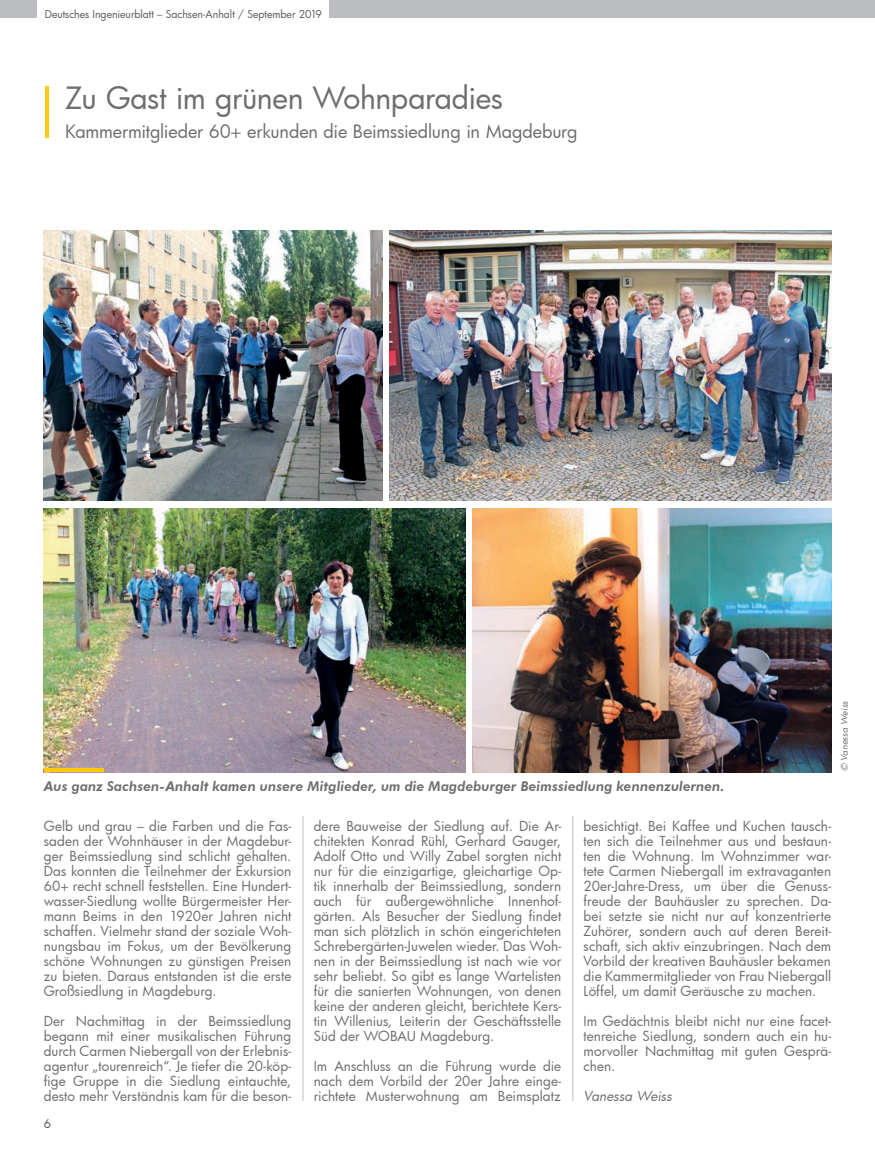
<style>
.page{position:relative;width:875px;height:1172px;background:#fff}
.page>*{position:absolute;margin:0;border:0;box-sizing:border-box;transform-origin:0 0}
.t1{font:30px "Futura Bk";letter-spacing:-.015em;color:#6c6d70}
.t2{font:18px "Futura Bk";letter-spacing:-.01em;color:#6c6d70}
.t3{font:13.5px/15px "Futura Bk";letter-spacing:.005em;color:#6c6d70;text-align:justify}
.t4{font:italic 800 13.5px "Futura BT";letter-spacing:.005em;color:#6c6d70}
.t5{font:italic 13.5px "Futura Bk";letter-spacing:.005em;color:#6c6d70}
.t6{font:12px "Futura Bk";color:#57585a}
.t7{font:10.5px "Futura Bk";color:#57585a}
.t8{font:italic 9px "Futura Bk";letter-spacing:.015em;color:#6c6d70}
</style>
<div class="page">
<div style="left:0;top:0;width:37px;height:18px;background:#bcbdc0"></div>
<div style="left:329px;top:0;width:544px;height:18px;background:#bcbdc0"></div>
<img style="left:44px;top:508px;width:421px;height:264px">
<hr style="left:302px;top:816px;width:1px;height:285px;background:#bcbdc0">
<hr style="left:572px;top:816px;width:1px;height:285px;background:#bcbdc0">
<hr style="left:45px;top:86px;width:3px;height:51px;background:#feca0a">
<img style="left:44px;top:231px;width:338px;height:270px">
<img style="left:389px;top:231px;width:441px;height:270px">
<hr style="left:44px;top:769px;width:59px;height:3px;background:#feca0a">
<img style="left:472px;top:508px;width:358px;height:264px">
<svg style="left:873px;top:0;width:2px;height:18px"></svg>
<p class="t7" style="left:45px;top:7px;width:278px">Deutsches Ingenieurblatt – Sachsen-Anhalt / September 2019</p>
<h1 class="t1" style="left:65px;top:78px;width:439px">Zu Gast im grünen Wohnparadies</h1>
<h2 class="t2" style="left:65px;top:119px;width:513px">Kammermitglieder 60+ erkunden die Beimssiedlung in Magdeburg</h2>
<p class="t4" style="left:44px;top:778px;width:682px">Aus ganz Sachsen-Anhalt kamen unsere Mitglieder, um die Magdeburger Beimssiedlung kennenzulernen.</p>
<p class="t8" style="left:837px;top:771px;width:72px;rotate:-90deg">© Vanessa Weiss</p>
<p class="t3" style="left:44px;top:818px;width:249px">Gelb und grau – die Farben und die Fas&shy;saden der Wohnhäuser in der Magdebur&shy;ger Beimssiedlung sind schlicht gehalten.<br>Das konnten die Teilnehmer der Exkursion 60+ recht schnell feststellen. Eine Hundert&shy;wasser-Siedlung wollte Bürgermeister Her&shy;mann Beims in den 1920er Jahren nicht schaffen. Vielmehr stand der soziale Woh&shy;nungsbau im Fokus, um der Bevölkerung schöne Wohnungen zu günstigen Preisen zu bieten. Daraus entstanden ist die erste Großsiedlung in Magdeburg.</p>
<p class="t3" style="left:44px;top:1013px;width:249px">Der Nachmittag in der Beimssiedlung begann mit einer musikalischen Führung durch Carmen Niebergall von der Erlebnis&shy;agentur „tourenreich“. Je tiefer die 20-köp&shy;fige Gruppe in die Siedlung eintauchte, desto mehr Verständnis kam für die beson-</p>
<p class="t6" style="left:44px;top:1116px;width:9px">6</p>
<p class="t3" style="left:313px;top:818px;width:249px">dere Bauweise der Siedlung auf. Die Ar&shy;chitekten Konrad Rühl, Gerhard Gauger, Adolf Otto und Willy Zabel sorgten nicht nur für die einzigartige, gleichartige Op&shy;tik innerhalb der Beimssiedlung, sondern auch für außergewöhnliche Innenhof&shy;gärten. Als Besucher der Siedlung findet man sich plötzlich in schön eingerichteten Schrebergärten-Juwelen wieder. Das Woh&shy;nen in der Beimssiedlung ist nach wie vor sehr beliebt. So gibt es lange Wartelisten für die sanierten Wohnungen, von denen keine der anderen gleicht, berichtete Kers&shy;tin Willenius, Leiterin der Geschäftsstelle Süd der WOBAU Magdeburg.</p>
<p class="t3" style="left:313px;top:1058px;width:249px">Im Anschluss an die Führung wurde die nach dem Vorbild der 20er Jahre einge&shy;richtete Musterwohnung am Beimsplatz</p>
<p class="t3" style="left:583px;top:818px;width:249px">besichtigt. Bei Kaffee und Kuchen tausch&shy;ten sich die Teilnehmer aus und bestaun&shy;ten die Wohnung. Im Wohnzimmer war&shy;tete Carmen Niebergall im extravaganten 20er-Jahre-Dress, um über die Genuss&shy;freude der Bauhäusler zu sprechen. Da&shy;bei setzte sie nicht nur auf konzentrierte Zuhörer, sondern auch auf deren Bereit&shy;schaft, sich aktiv einzubringen. Nach dem Vorbild der kreativen Bauhäusler bekamen die Kammermitglieder von Frau Niebergall Löffel, um damit Geräusche zu machen.</p>
<p class="t3" style="left:583px;top:1013px;width:249px">Im Gedächtnis bleibt nicht nur eine facet&shy;tenreiche Siedlung, sondern auch ein hu&shy;morvoller Nachmittag mit guten Gesprä&shy;chen.</p>
<p class="t5" style="left:583px;top:1087px;width:90px">Vanessa Weiss</p>
</div>
